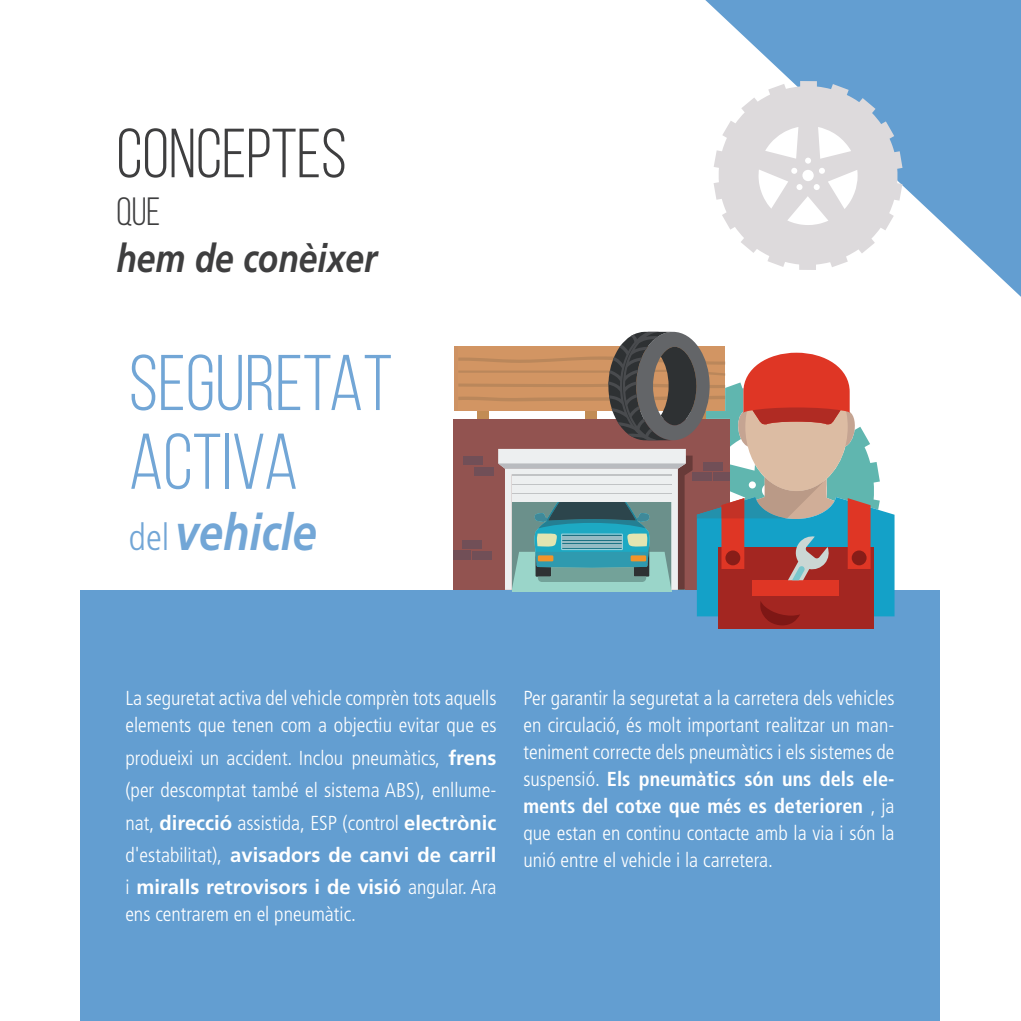
<style>
.page{position:relative;width:1021px;height:1021px;background:#fff}
.page>*{position:absolute;margin:0;border:0;box-sizing:border-box;transform-origin:0 0}
.t1{font:78.75px/78.8px "Bebas Neue";color:#72a6d6}
.t2{font:69.3px "Bebas Neue";color:#3e3e3f}
.t3{font:italic 700 50.85px "Frutiger LT Std";color:#72a6d6;scale:.85 1}
.t4{font:italic 700 39.38px "Frutiger LT Std";color:#3e3e3f;scale:.85 1}
.t5{font:39.38px "Bebas Neue";color:#3e3e3f}
.t6{font:300 condensed 20.25px/27px "Frutiger";color:#fff;text-align:justify}
.s1{font-weight:300;font-style:normal;font-stretch:condensed;font-size:37.12px}
.s2{font-weight:700;font-stretch:normal}
.s3{font-weight:700}
</style>
<div class="page">
<div style="left:80px;top:590px;width:859px;height:430px;background:#639ed1"></div>
<svg style="left:705px;top:0;width:315px;height:296px;fill:#639ed1"></svg>
<svg style="left:713px;top:81px;width:189px;height:189px"></svg>
<div style="left:453px;top:550px;width:17px;height:9px;background:#714f57"></div>
<hr style="left:454px;top:346px;width:4px;height:65px;background:#ce9263">
<div style="left:717px;top:547px;width:156px;height:81px;background:#a32621"></div>
<svg style="left:458px;top:332px;width:436px;height:293px"></svg>
<h2 class="t2" style="left:116px;top:116px;width:232px">CONCEPTES</h2>
<h3 class="t5" style="left:116px;top:190px;width:45px">QUE</h3>
<h3 class="t4" style="left:116px;top:235px;width:308px">hem de conèixer</h3>
<h1 class="t1" style="left:129px;top:343px;width:265px">SEGURETAT<br>ACTIVA</h1>
<h3 class="t3" style="left:129px;top:502px;width:222px"><span class="s1">del</span>vehicle</h3>
<p class="t6" style="left:125px;top:685px;width:372px">La seguretat activa del vehicle comprèn tots aquells elements que tenen com a objectiu evitar que es</p>
<p class="t6" style="left:125px;top:741px;width:372px;line-height:32.4px">produeixi un accident. Inclou pneumàtics, <span class="s2">frens </span>(per descomptat també el sistema ABS), enllume&shy;nat, <span class="s2">direcció</span> assistida, ESP (control <span class="s2">electrònic </span>d'estabilitat), <span class="s2">avisadors de canvi de carril </span>i <span class="s2">miralls retrovisors i de visió</span> angular. Ara</p>
<p class="t6" style="left:125px;top:901px;width:232px">ens centrarem en el pneumàtic.</p>
<p class="t6" style="left:523px;top:685px;width:372px">Per garantir la seguretat a la carretera dels vehicles en circulació, és molt important realitzar un man&shy;teniment correcte dels pneumàtics i els sistemes de suspensió. <span class="s3">Els pneumàtics són uns dels ele&shy;ments del cotxe que més es deterioren</span> , ja que estan en continu contacte amb la via i són la unió entre el vehicle i la carretera.</p>
</div>
